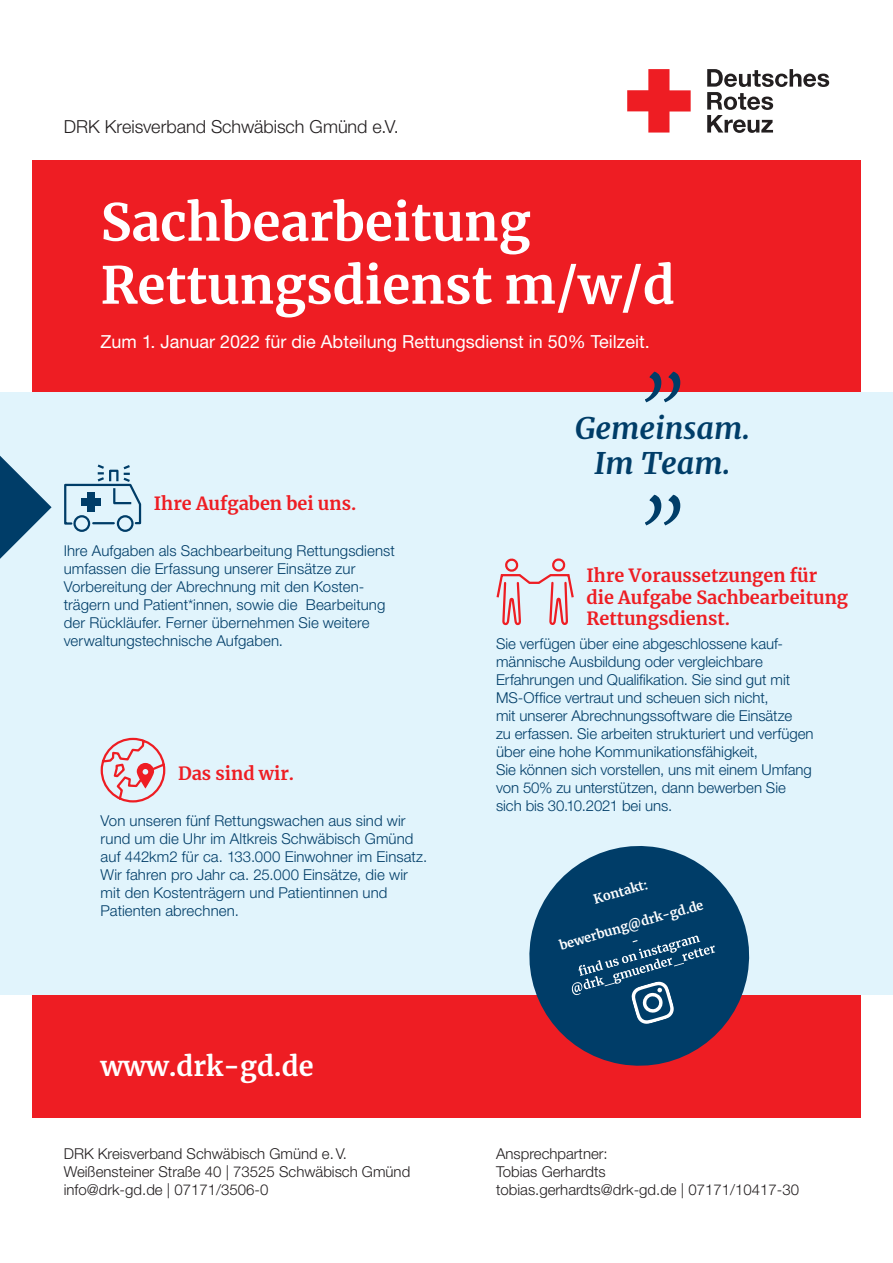
<style>
.page{position:relative;width:893px;height:1263px;background:#fff}
.page>*{position:absolute;margin:0;border:0;box-sizing:border-box;transform-origin:0 0}
.Headline_210x297__34{font:700 51px/63px "Merriweather";color:#fff}
.Zitat_I_20_24_pt{font:italic 700 30px/34.5px "Merriweather";color:#003d68;text-align:center}
.Headline_210x297__34-2{font:700 27px "Merriweather";color:#fff}
.Headline_210x297__34-3{font:700 18px/21.6px "Merriweather";color:#ee1d23}
.Fließtext_210x297__1{font:18px "Helvetica Neue LT Pro";color:#fff}
.t1{font:300 18px "Helvetica Neue LT Pro";color:#231f20}
.Grafikunterschrift_1{font:300 15px/18px "Helvetica Neue LT Pro";color:#003d68}
.Fließtext_210x297__1-2{font:300 15px "Helvetica Neue LT Pro";color:#231f20}
.Headline_210x297__34-4{font:700 12.75px "Merriweather";color:#fff}
</style>
<div class="page">
<div style="left:33px;top:160px;width:828px;height:957px;background:#ee1d23"></div>
<div style="left:0;top:392px;width:893px;height:602px;background:#e1f4fc"></div>
<svg style="left:707px;top:69px;width:122px;height:64px"></svg>
<svg style="left:627px;top:69px;width:64px;height:64px"></svg>
<svg style="left:100px;top:737px;width:66px;height:66px"></svg>
<svg style="left:496px;top:558px;width:78px;height:68px"></svg>
<svg style="left:0;top:456px;width:52px;height:103px"></svg>
<svg style="left:645px;top:372px;width:35px;height:30px"></svg>
<svg style="left:645px;top:495px;width:35px;height:30px"></svg>
<div style="left:73px;top:515px;width:17px;height:17px;border:2px solid #003d68;border-radius:50%"></div>
<div style="left:117px;top:515px;width:17px;height:17px;border:2px solid #003d68;border-radius:50%"></div>
<svg style="left:64px;top:464px;width:78px;height:62px"></svg>
<svg style="left:521px;top:846px;width:237px;height:220px;fill:#003d68"></svg>
<svg style="left:572px;top:935px;width:143px;height:89px;background:#1e547a"></svg>
<p class="t1" style="left:64px;top:116px;width:337px">DRK Kreisverband Schwäbisch Gmünd e.V.</p>
<p class="Headline_210x297__34" style="left:101px;top:189px;width:576px">Sachbearbeitung<br>Rettungsdienst m/w/d</p>
<p class="Fließtext_210x297__1" style="left:101px;top:331px;width:551px">Zum 1. Januar 2022 für die Abteilung Rettungsdienst in 50% Teilzeit.</p>
<p class="Headline_210x297__34-3" style="left:154px;top:492px;width:204px">Ihre Aufgaben bei uns.</p>
<p class="Grafikunterschrift_1" style="left:64px;top:541px;width:333px">Ihre Aufgaben als Sachbearbeitung Rettungsdienst umfassen die Erfassung unserer Einsätze zur</p>
<p class="Grafikunterschrift_1" style="left:64px;top:577px;width:302px">Vorbereitung der Abrechnung mit den Kosten-</p>
<p class="Grafikunterschrift_1" style="left:64px;top:595px;width:323px">trägern und Patient*innen, sowie die Bearbeitung</p>
<p class="Grafikunterschrift_1" style="left:64px;top:613px;width:307px">der Rückläufer. Ferner übernehmen Sie weitere verwaltungstechnische Aufgaben.</p>
<p class="Headline_210x297__34-3" style="left:178px;top:762px;width:117px">Das sind wir.</p>
<p class="Grafikunterschrift_1" style="left:101px;top:811px;width:328px">Von unseren fünf Rettungswachen aus sind wir rund um die Uhr im Altkreis Schwäbisch Gmünd auf 442km2 für ca. 133.000 Einwohner im Einsatz.<br>Wir fahren pro Jahr ca. 25.000 Einsätze, die wir mit den Kostenträgern und Patientinnen und Patienten abrechnen.</p>
<p class="Headline_210x297__34-2" style="left:101px;top:1047px;width:214px">www.drk-gd.de</p>
<p class="Fließtext_210x297__1-2" style="left:64px;top:1145px;width:285px">DRK Kreisverband Schwäbisch Gmünd e.V.</p>
<p class="Fließtext_210x297__1-2" style="left:64px;top:1163px;width:348px">Weißensteiner Straße 40 | 73525 Schwäbisch Gmünd</p>
<p class="Fließtext_210x297__1-2" style="left:64px;top:1181px;width:206px">info@drk-gd.de | 07171/3506-0</p>
<p class="Zitat_I_20_24_pt" style="left:575px;top:410px;width:177px">Gemeinsam.<br>Im Team.</p>
<p class="Headline_210x297__34-3" style="left:587px;top:564px;width:263px">Ihre Voraussetzungen für die Aufgabe Sachbearbeitung<br>Rettungsdienst.</p>
<p class="Grafikunterschrift_1" style="left:496px;top:634px;width:288px">Sie verfügen über eine abgeschlossene kauf-</p>
<p class="Grafikunterschrift_1" style="left:496px;top:652px;width:268px">männische Ausbildung oder vergleichbare</p>
<p class="Grafikunterschrift_1" style="left:496px;top:670px;width:296px">Erfahrungen und Qualifikation. Sie sind gut mit<br>MS-Office vertraut und scheuen sich nicht,</p>
<p class="Grafikunterschrift_1" style="left:496px;top:706px;width:298px">mit unserer Abrechnungssoftware die Einsätze</p>
<p class="Grafikunterschrift_1" style="left:496px;top:724px;width:319px">zu erfassen. Sie arbeiten strukturiert und verfügen über eine hohe Kommunikationsfähigkeit,<br>Sie können sich vorstellen, uns mit einem Umfang von 50% zu unterstützen, dann bewerben Sie</p>
<p class="Grafikunterschrift_1" style="left:496px;top:796px;width:178px">sich bis 30.10.2021 bei uns.</p>
<p class="Headline_210x297__34-4" style="left:591px;top:891px;width:57px;rotate:-16deg">Kontakt:</p>
<p class="Headline_210x297__34-4" style="left:557px;top:937px;width:151px;rotate:-16deg">bewerbung@drk-gd.de</p>
<p class="Fließtext_210x297__1-2" style="left:496px;top:1145px;width:113px">Ansprechpartner:</p>
<p class="Fließtext_210x297__1-2" style="left:496px;top:1163px;width:111px">Tobias Gerhardts</p>
<p class="Fließtext_210x297__1-2" style="left:496px;top:1181px;width:304px">tobias.gerhardts@drk-gd.de | 07171/10417-30</p>
</div>
